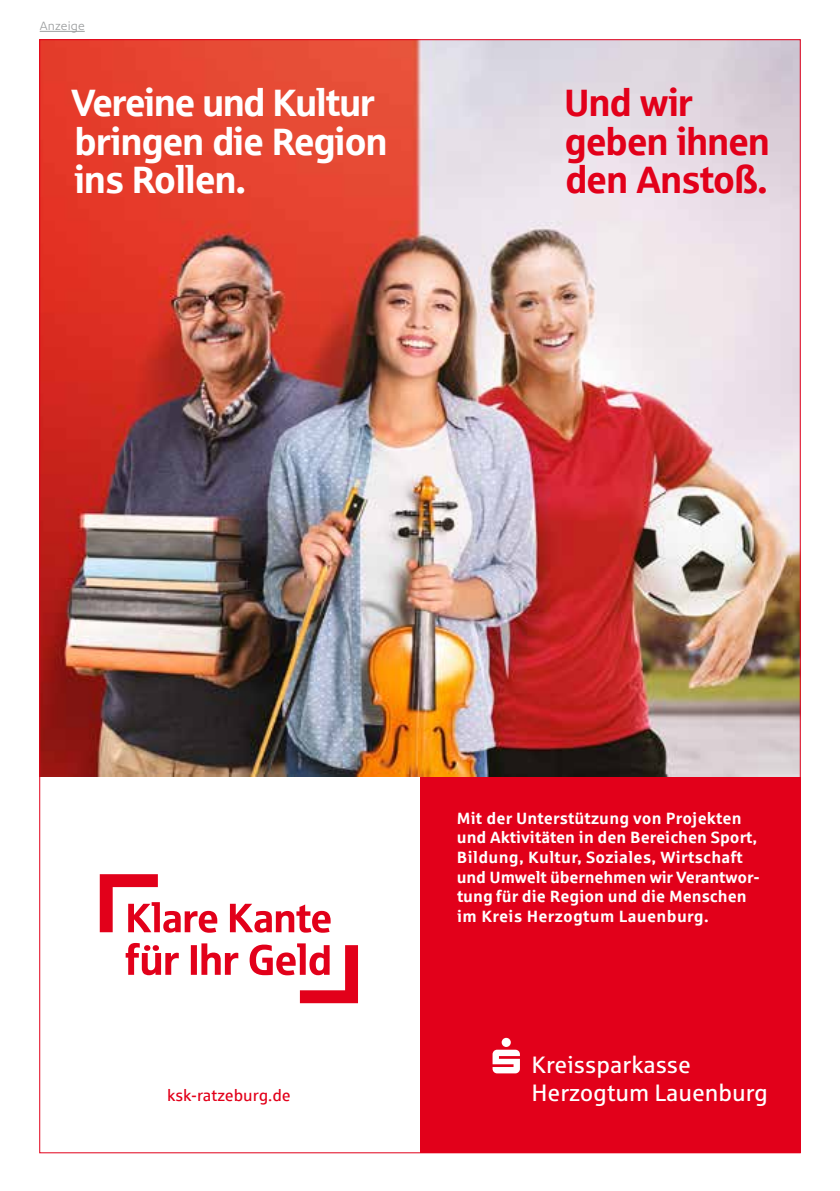
<style>
.page{position:relative;width:840px;height:1191px;background:#fff}
.page>*{position:absolute;margin:0;border:0;box-sizing:border-box;transform-origin:0 0}
.t1{font:38.2px/38.2px "Sparkasse Head";color:#fff}
.t2{font:38.2px/38.2px "Sparkasse Head";color:#e2001a}
.t3{font:23.6px/27.4px "Sparkasse Rg";letter-spacing:-.005em;color:#fff}
.t4{font:700 16.4px/19.6px "Sparkasse Rg";color:#fff}
.t5{font:16.4px "Sparkasse Rg";color:#e2001a}
.t6{font:14px "Karbon";letter-spacing:.01em;color:#9c9e9f}
</style>
<div class="page">
<div style="left:420px;top:776px;width:379px;height:376px;background:#e2001a"></div>
<img style="left:41px;top:41px;width:757px;height:735px">
<svg style="left:492px;top:1037px;width:27px;height:36px"></svg>
<svg style="left:126px;top:943px;width:232px;height:60px"></svg>
<svg style="left:100px;top:874px;width:230px;height:58px"></svg>
<hr style="left:40px;top:31px;width:45px;height:1px;background:#9c9e9f">
<p class="t6" style="left:40px;top:18px;width:46px">Anzeige</p>
<h1 class="t1" style="left:71px;top:82px;width:317px">Vereine und Kultur bringen die Region ins Rollen.</h1>
<h1 class="t2" style="left:564px;top:82px;width:206px">Und wir geben ihnen den Anstoß.</h1>
<p class="t5" style="left:167px;top:1085px;width:125px">ksk-ratzeburg.de</p>
<p class="t4" style="left:456px;top:807px;width:304px">Mit der Unterstützung von Projekten und Aktivitäten in den Bereichen Sport, Bildung, Kultur, Soziales, Wirtschaft und Umwelt übernehmen wir Verantwor&shy;tung für die Region und die Menschen im Kreis Herzogtum Lauenburg.</p>
<h2 class="t3" style="left:531px;top:1050px;width:238px">Kreissparkasse<br>Herzogtum Lauenburg</h2>
</div>
